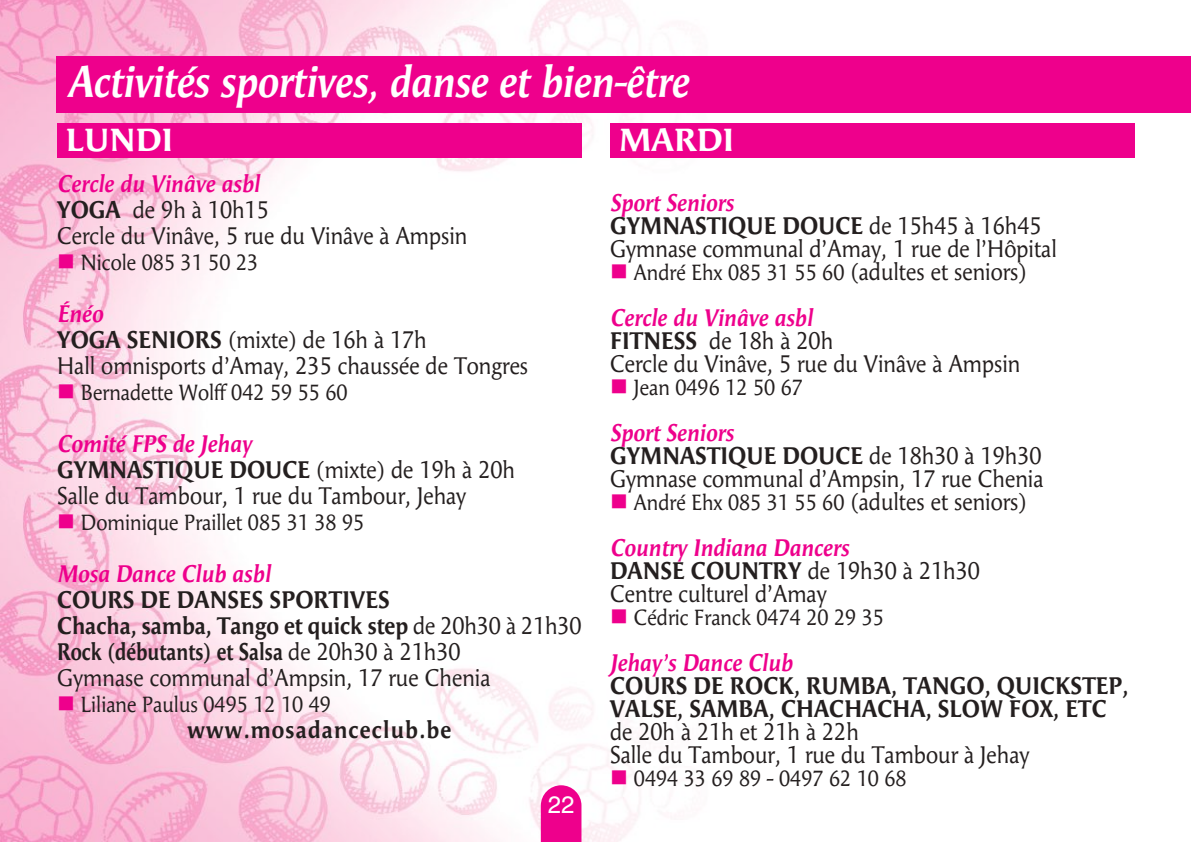
<style>
.page{position:relative;width:1191px;height:842px;background:#fff}
.page>*{position:absolute;margin:0;border:0;box-sizing:border-box;transform-origin:0 0}
.t1{font:44px "Angie Bold Italic OSF";letter-spacing:-.01em;color:#fff;scale:.9 1}
.t2{font:700 32px "Angie";color:#fff}
.t3{font:24px/23px "Angie";color:#241f1f;scale:.9 1}
.t4{font:700 24px/26px "Angie";color:#241f1f;scale:.9 1}
.t5{font:24px "Angie Bold Italic OSF";color:#ee008c;scale:.9 1}
.t6{font:700 24px "Angie";letter-spacing:.05em;color:#241f1f;scale:.9 1}
.t7{font:24px "Helvetica";color:#fff}
.t8{font:22px "Angie";color:#241f1f;scale:.9 1}
.t9{font:22px "Angie Small Caps";color:#241f1f;scale:.9 1}
.s1{font-weight:700}
.s2{font-family:"Angie Small Caps"}
.s3{color:#ee008c}
.s4{font-family:"Angie"}
.s5{font-weight:400}
.s6{font-family:"Angie Small Caps";font-weight:400}
.s7{font-size:22px}
.s8{font-family:"Angie Small Caps";font-size:22px}
</style>
<div class="page">
<img style="left:0;top:0;width:1190px;height:842px">
<svg style="left:541px;top:785px;width:40px;height:57px"></svg>
<div style="left:57px;top:57px;width:1133px;height:56px;background:#ee008c"></div>
<div style="left:57px;top:123px;width:524px;height:35px;background:#ee008c"></div>
<div style="left:610px;top:123px;width:524px;height:35px;background:#ee008c"></div>
<h1 class="t1" style="left:67px;top:64px;width:692px">Activités sportives, danse et bien-être</h1>
<h2 class="t2" style="left:66px;top:127px;width:109px">LUNDI</h2>
<h2 class="t2" style="left:619px;top:127px;width:117px">MARDI</h2>
<p class="t5" style="left:57px;top:174px;width:227px">Cercle du Vinâve asbl</p>
<p class="t3" style="left:57px;top:199px;width:457px;line-height:26px"><span class="s1">YOGA</span> de <span class="s2">9</span>h à <span class="s2">10</span>h<span class="s2">15<br></span>Cercle du Vinâve, <span class="s2">5</span> rue du Vinâve à Ampsin</p>
<p class="t9" style="left:57px;top:254px;width:225px"><span class="s3">■</span> <span class="s4">Nicole</span> 085 31 50 23</p>
<p class="t5" style="left:57px;top:304px;width:53px">Énéo</p>
<p class="t3" style="left:57px;top:329px;width:525px;line-height:26px"><span class="s1">YOGA SENIORS</span> (mixte) de <span class="s2">16</span>h à <span class="s2">17</span>h<br>Hall omnisports d’Amay, <span class="s2">235</span> chaussée de Tongres</p>
<p class="t8" style="left:57px;top:383px;width:324px"><span class="s3">■</span> Bernadette Wolff <span class="s2">042 59 55 60</span></p>
<p class="t5" style="left:57px;top:434px;width:218px">Comité FPS de Jehay</p>
<p class="t3" style="left:57px;top:459px;width:510px;line-height:26px"><span class="s1">GYMNASTIQUE DOUCE</span> (mixte) de <span class="s2">19</span>h à <span class="s2">20</span>h<br>Salle du Tambour, <span class="s2">1</span> rue du Tambour, Jehay</p>
<p class="t8" style="left:57px;top:513px;width:343px"><span class="s3">■</span> Dominique Praillet <span class="s2">085 31 38 95</span></p>
<p class="t5" style="left:57px;top:564px;width:239px">Mosa Dance Club asbl</p>
<p class="t4" style="left:57px;top:589px;width:584px">COURS DE DANSES SPORTIVES<br>Chacha, samba, Tango et quick step <span class="s5">de</span> <span class="s6">20</span><span class="s5">h</span><span class="s6">30</span> <span class="s5">à</span> <span class="s6">21</span><span class="s5">h</span><span class="s6">30<br></span>Rock (débutants) et Salsa <span class="s5">de</span> <span class="s6">20</span><span class="s5">h</span><span class="s6">30</span> <span class="s5">à</span> <span class="s6">21</span><span class="s5">h</span><span class="s6">30<br></span><span class="s5">Gymnase communal d’Ampsin,</span> <span class="s6">17</span> <span class="s5">rue Chenia</span></p>
<p class="t8" style="left:57px;top:695px;width:306px"><span class="s3">■</span> Liliane Paulus <span class="s2">0495 12 10 49</span></p>
<p class="t6" style="left:187px;top:720px;width:295px">www.mosadanceclub.be</p>
<p class="t7" style="left:548px;top:795px;width:28px">22</p>
<p class="t5" style="left:610px;top:193px;width:139px">Sport Seniors</p>
<p class="t3" style="left:610px;top:216px;width:498px"><span class="s1">GYMNASTIQUE DOUCE</span> de <span class="s2">15</span>h<span class="s2">45</span> à <span class="s2">16</span>h<span class="s2">45<br></span>Gymnase communal d’Amay, <span class="s2">1</span> rue de l’Hôpital</p>
<p class="t3" style="left:610px;top:262px;width:465px"><span class="s3">■</span> <span class="s7">André Ehx</span> <span class="s8">085 31 55 60</span> (adultes et seniors)</p>
<p class="t5" style="left:610px;top:308px;width:227px">Cercle du Vinâve asbl</p>
<p class="t3" style="left:610px;top:331px;width:457px"><span class="s1">FITNESS</span> de <span class="s2">18</span>h à <span class="s2">20</span>h<br>Cercle du Vinâve, <span class="s2">5</span> rue du Vinâve à Ampsin</p>
<p class="t9" style="left:610px;top:379px;width:216px"><span class="s3">■</span> <span class="s4">Jean</span> 0496 12 50 67</p>
<p class="t5" style="left:610px;top:423px;width:139px">Sport Seniors</p>
<p class="t3" style="left:610px;top:446px;width:483px"><span class="s1">GYMNASTIQUE DOUCE</span> de <span class="s2">18</span>h<span class="s2">30</span> à <span class="s2">19</span>h<span class="s2">30<br></span>Gymnase communal d’Ampsin, <span class="s2">17</span> rue Chenia</p>
<p class="t3" style="left:610px;top:492px;width:465px"><span class="s3">■</span> <span class="s7">André Ehx</span> <span class="s8">085 31 55 60</span> (adultes et seniors)</p>
<p class="t5" style="left:610px;top:538px;width:267px">Country Indiana Dancers</p>
<p class="t3" style="left:610px;top:561px;width:412px"><span class="s1">DANSE COUNTRY</span> de <span class="s2">19</span>h<span class="s2">30</span> à <span class="s2">21</span>h<span class="s2">30<br></span>Centre culturel d’Amay</p>
<p class="t8" style="left:610px;top:609px;width:306px"><span class="s3">■</span> Cédric Franck <span class="s2">0474 20 29 35</span></p>
<p class="t5" style="left:610px;top:653px;width:204px">Jehay’s Dance Club</p>
<p class="t4" style="left:610px;top:676px;width:578px;line-height:23px">COURS DE ROCK, RUMBA, TANGO, QUICKSTEP, VALSE, SAMBA, CHACHACHA, SLOW FOX, ETC <span class="s5">de</span> <span class="s6">20</span><span class="s5">h à</span> <span class="s6">21</span><span class="s5">h et</span> <span class="s6">21</span><span class="s5">h à</span> <span class="s6">22</span><span class="s5">h<br>Salle du Tambour,</span> <span class="s6">1</span> <span class="s5">rue du Tambour à Jehay</span></p>
<p class="t9" style="left:610px;top:770px;width:331px"><span class="s3">■</span> 0494 33 69 89 - 0497 62 10 68</p>
</div>
